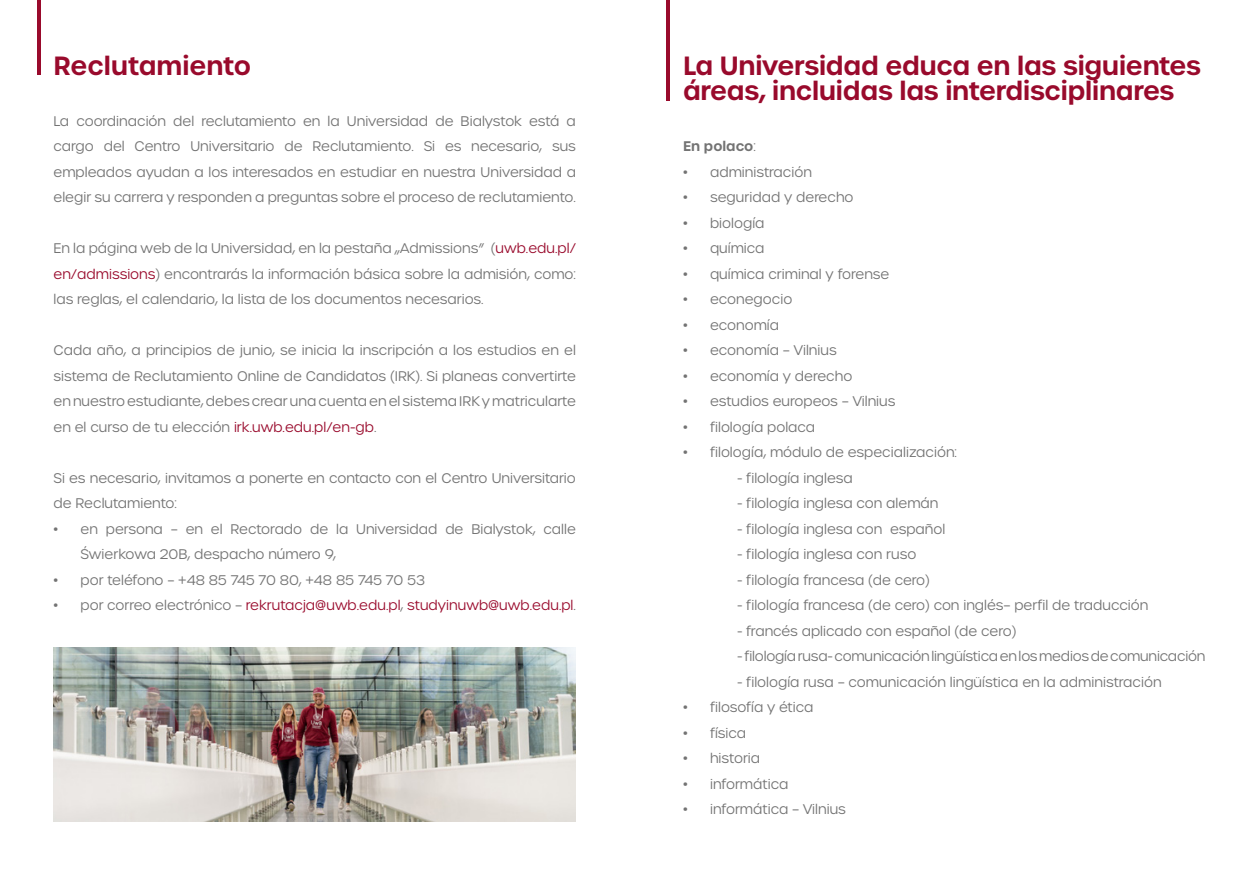
<style>
.page{position:relative;width:1259px;height:893px;background:#fff}
.page>*{position:absolute;margin:0;border:0;box-sizing:border-box;transform-origin:0 0}
.t1{font:600 25.5px/25.5px "Urbane";letter-spacing:-.01em;color:#990a2c}
.t2{font:300 13.5px/25.5px "Urbane";color:#737373;text-align:justify}
.t3{font:300 13.5px "Urbane";color:#990a2c}
.t4{font:600 13.5px "Urbane";color:#737373}
.s1{color:#990a2c}
.s2{color:#737373}
.s3{font-weight:300}
</style>
<div class="page">
<hr style="left:38px;top:0;width:3px;height:75px;background:#990a2c">
<hr style="left:667px;top:0;width:3px;height:100px;background:#990a2c">
<img style="left:54px;top:647px;width:522px;height:175px">
<h1 class="t1" style="left:54px;top:53px;width:199px">Reclutamiento</h1>
<p class="t2" style="left:54px;top:108px;width:524px">La coordinación del reclutamiento en la Universidad de Bialystok está a cargo del Centro Universitario de Reclutamiento. Si es necesario, sus empleados ayudan a los interesados en estudiar en nuestra Universidad a elegir su carrera y responden a preguntas sobre el proceso de reclutamiento.</p>
<p class="t2" style="left:54px;top:236px;width:524px">En la página web de la Universidad, en la pestaña „Admissions” (<span class="s1">uwb.edu.pl/ en/admissions</span>) encontrarás la información básica sobre la admisión, como: las reglas, el calendario, la lista de los documentos necesarios.</p>
<p class="t2" style="left:54px;top:338px;width:524px">Cada año, a principios de junio, se inicia la inscripción a los estudios en el sistema de Reclutamiento Online de Candidatos (IRK). Si planeas convertirte en nuestro estudiante, debes crear una cuenta en el sistema IRK y matricularte en el curso de tu elección <span class="s1">irk.uwb.edu.pl/en-gb</span>.</p>
<p class="t2" style="left:54px;top:465px;width:524px">Si es necesario, invitamos a ponerte en contacto con el Centro Universitario de Reclutamiento:</p>
<p class="t2" style="left:81px;top:516px;width:497px;text-indent:-27px">• en persona – en el Rectorado de la Universidad de Bialystok, calle<br>Świerkowa 20B, despacho número 9,</p>
<p class="t2" style="left:54px;top:567px;width:373px">• por teléfono – +48 85 745 70 80, +48 85 745 70 53</p>
<p class="t3" style="left:54px;top:597px;width:524px"><span class="s2">• por correo electrónico –</span> rekrutacja@uwb.edu.pl<span class="s2">,</span> studyinuwb@uwb.edu.pl<span class="s2">.</span></p>
<h1 class="t1" style="left:683px;top:53px;width:519px">La Universidad educa en las siguientes áreas, incluidas las interdisciplinares</h1>
<p class="t4" style="left:683px;top:137px;width:74px">En polaco<span class="s3">:</span></p>
<p class="t2" style="left:683px;top:159px;width:130px">• administración</p>
<p class="t2" style="left:683px;top:185px;width:172px">• seguridad y derecho</p>
<p class="t2" style="left:683px;top:210px;width:83px">• biología</p>
<p class="t2" style="left:683px;top:236px;width:83px">• química</p>
<p class="t2" style="left:683px;top:261px;width:208px">• química criminal y forense</p>
<p class="t2" style="left:683px;top:287px;width:111px">• econegocio</p>
<p class="t2" style="left:683px;top:312px;width:98px">• economía</p>
<p class="t2" style="left:683px;top:338px;width:155px">• economía – Vilnius</p>
<p class="t2" style="left:683px;top:363px;width:171px">• economía y derecho</p>
<p class="t2" style="left:683px;top:389px;width:214px">• estudios europeos – Vilnius</p>
<p class="t2" style="left:683px;top:414px;width:134px">• filología polaca</p>
<p class="t2" style="left:683px;top:440px;width:275px">• filología, módulo de especialización:</p>
<p class="t2" style="left:737px;top:465px;width:117px">- filología inglesa</p>
<p class="t2" style="left:737px;top:491px;width:203px">- filología inglesa con alemán</p>
<p class="t2" style="left:737px;top:516px;width:210px">- filología inglesa con español</p>
<p class="t2" style="left:737px;top:542px;width:181px">- filología inglesa con ruso</p>
<p class="t2" style="left:737px;top:567px;width:194px">- filología francesa (de cero)</p>
<p class="t2" style="left:737px;top:593px;width:413px">- filología francesa (de cero) con inglés– perfil de traducción</p>
<p class="t2" style="left:737px;top:618px;width:281px">- francés aplicado con español (de cero)</p>
<p class="t2" style="left:737px;top:644px;width:470px">- filología rusa- comunicación lingüística en los medios de comunicación</p>
<p class="t2" style="left:737px;top:669px;width:426px">- filología rusa – comunicación lingüística en la administración</p>
<p class="t2" style="left:683px;top:695px;width:132px">• filosofía y ética</p>
<p class="t2" style="left:683px;top:720px;width:65px">• física</p>
<p class="t2" style="left:683px;top:746px;width:79px">• historia</p>
<p class="t2" style="left:683px;top:771px;width:107px">• informática</p>
<p class="t2" style="left:683px;top:797px;width:164px">• informática – Vilnius</p>
</div>
